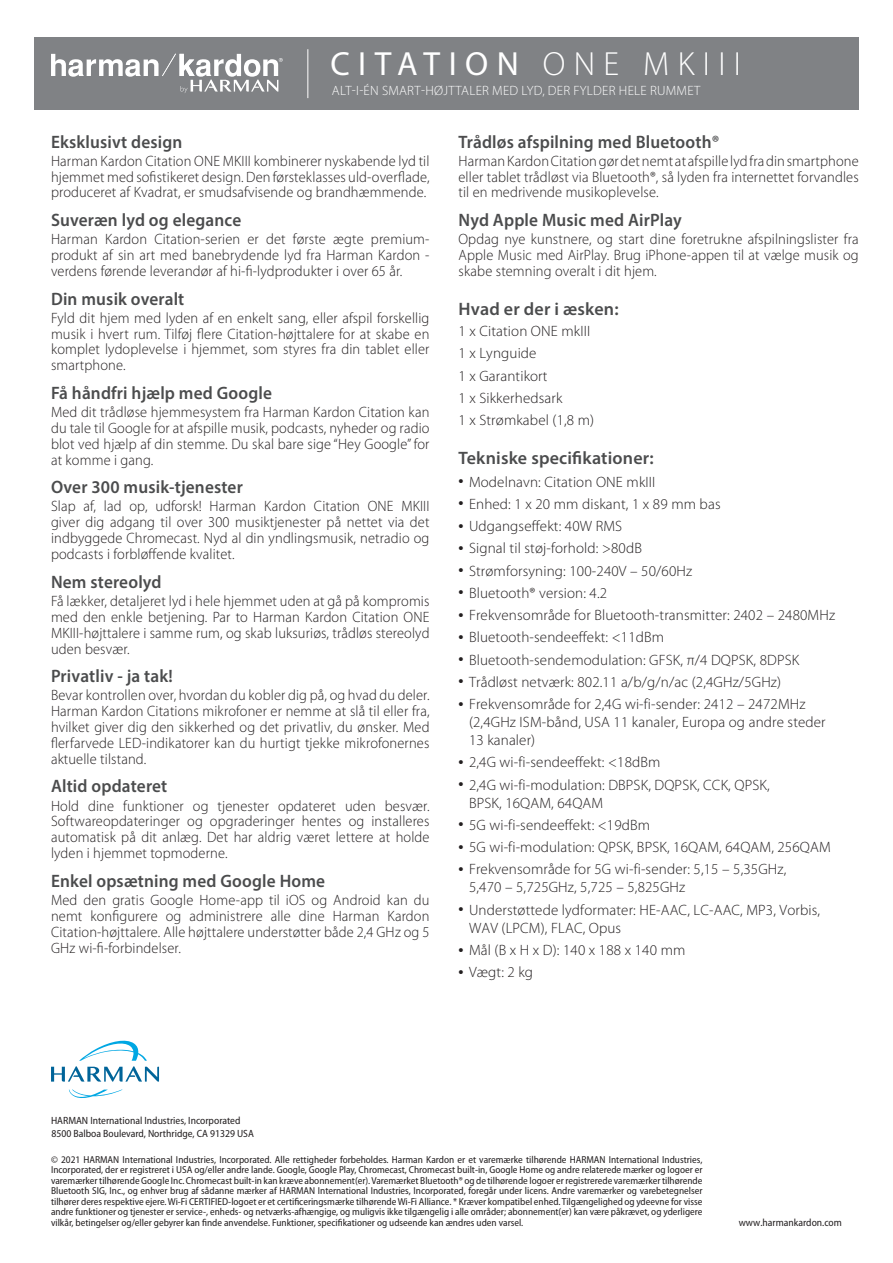
<style>
.page{position:relative;width:893px;height:1263px;background:#fff}
.page>*{position:absolute;margin:0;border:0;box-sizing:border-box;transform-origin:0 0}
.t1{font:33.6px "Myriad Pro";letter-spacing:.25em;color:#fff}
.t2{font:600 18px "Myriad Pro";letter-spacing:.01em;color:#4b4c4d;scale:.96 1}
.t3{font:600 18px "Myriad Pro";letter-spacing:.01em;color:#4b4c4d}
.t4{font:300 15px/15.9px "Myriad Pro";letter-spacing:.01em;color:#231f20;text-align:justify;scale:.96 1}
.t5{font:300 15px/18px "Myriad Pro";letter-spacing:.01em;color:#231f20}
.t6{font:300 13.5px "Myriad Pro";letter-spacing:.02em;color:#fff}
.t7{font:semi-condensed 10.5px/13.5px "Myriad Pro";color:#231f20}
.t8{font:semi-condensed 10.2px/10.5px "Myriad Pro";color:#231f20;text-align:justify}
.s1{font-weight:300}
.s2{font-weight:700}
</style>
<div class="page">
<div style="left:34px;top:37px;width:825px;height:72px;background:#808285"></div>
<hr style="left:307px;top:49px;width:1px;height:49px;background:#fff">
<svg style="left:51px;top:54px;width:232px;height:39px"></svg>
<svg style="left:69px;top:1089px;width:54px;height:9px"></svg>
<svg style="left:51px;top:1040px;width:108px;height:42px"></svg>
<p class="t1" style="left:330px;top:45px;width:412px">CITATION <span class="s1">ONE MKIII</span></p>
<p class="t6" style="left:332px;top:83px;width:370px">ALT-I-ÉN SMART-HØJTTALER MED LYD, DER FYLDER HELE RUMMET</p>
<p class="t2" style="left:51px;top:130px;width:138px">Eksklusivt design</p>
<p class="t4" style="left:51px;top:153px;width:396px">Harman Kardon Citation ONE MKIII kombinerer nyskabende lyd til hjemmet med sofistikeret design. Den førsteklasses uld-overflade, produceret af Kvadrat, er smudsafvisende og brandhæmmende.</p>
<p class="t2" style="left:51px;top:209px;width:200px">Suveræn lyd og elegance</p>
<p class="t4" style="left:51px;top:231px;width:396px">Harman Kardon Citation-serien er det første ægte premium&shy;produkt af sin art med banebrydende lyd fra Harman Kardon - verdens førende leverandør af hi-fi-lydprodukter i over 65 år.</p>
<p class="t2" style="left:51px;top:287px;width:140px">Din musik overalt</p>
<p class="t4" style="left:51px;top:310px;width:396px">Fyld dit hjem med lyden af en enkelt sang, eller afspil forskellig musik i hvert rum. Tilføj flere Citation-højttalere for at skabe en komplet lydoplevelse i hjemmet, som styres fra din tablet eller smartphone.</p>
<p class="t2" style="left:51px;top:381px;width:232px">Få håndfri hjælp med Google</p>
<p class="t4" style="left:51px;top:404px;width:396px">Med dit trådløse hjemmesystem fra Harman Kardon Citation kan du tale til Google for at afspille musik, podcasts, nyheder og radio blot ved hjælp af din stemme. Du skal bare sige “Hey Google” for at komme i gang.</p>
<p class="t2" style="left:51px;top:476px;width:201px">Over 300 musik-tjenester</p>
<p class="t4" style="left:51px;top:499px;width:396px">Slap af, lad op, udforsk! Harman Kardon Citation ONE MKIII giver dig adgang til over 300 musiktjenester på nettet via det indbyggede Chromecast. Nyd al din yndlingsmusik, netradio og podcasts i forbløffende kvalitet.</p>
<p class="t2" style="left:51px;top:570px;width:117px">Nem stereolyd</p>
<p class="t4" style="left:51px;top:593px;width:396px">Få lækker, detaljeret lyd i hele hjemmet uden at gå på kompromis med den enkle betjening. Par to Harman Kardon Citation ONE MKIII-højttalere i samme rum, og skab luksuriøs, trådløs stereolyd uden besvær.</p>
<p class="t2" style="left:51px;top:665px;width:128px">Privatliv - ja tak!</p>
<p class="t4" style="left:51px;top:687px;width:396px">Bevar kontrollen over, hvordan du kobler dig på, og hvad du deler.<br>Harman Kardon Citations mikrofoner er nemme at slå til eller fra, hvilket giver dig den sikkerhed og det privatliv, du ønsker. Med flerfarvede LED-indikatorer kan du hurtigt tjekke mikrofonernes aktuelle tilstand.</p>
<p class="t2" style="left:51px;top:775px;width:123px">Altid opdateret</p>
<p class="t4" style="left:51px;top:798px;width:396px">Hold dine funktioner og tjenester opdateret uden besvær.<br>Softwareopdateringer og opgraderinger hentes og installeres automatisk på dit anlæg. Det har aldrig været lettere at holde lyden i hjemmet topmoderne.</p>
<p class="t2" style="left:51px;top:869px;width:287px">Enkel opsætning med Google Home</p>
<p class="t4" style="left:51px;top:892px;width:396px">Med den gratis Google Home-app til iOS og Android kan du nemt konfigurere og administrere alle dine Harman Kardon Citation-højttalere. Alle højttalere understøtter både 2,4 GHz og 5<br>GHz wi-fi-forbindelser.</p>
<p class="t2" style="left:458px;top:130px;width:273px">Trådløs afspilning med Bluetooth®</p>
<p class="t4" style="left:458px;top:153px;width:418px">Harman Kardon Citation gør det nemt at afspille lyd fra din smartphone eller tablet trådløst via Bluetooth®, så lyden fra internettet forvandles til en medrivende musikoplevelse.</p>
<p class="t2" style="left:458px;top:209px;width:234px">Nyd Apple Music med AirPlay</p>
<p class="t4" style="left:458px;top:231px;width:418px">Opdag nye kunstnere, og start dine foretrukne afspilningslister fra Apple Music med AirPlay. Brug iPhone-appen til at vælge musik og skabe stemning overalt i dit hjem.</p>
<p class="t3" style="left:458px;top:298px;width:162px">Hvad er der i æsken:</p>
<p class="t5" style="left:458px;top:322px;width:133px">1 x Citation ONE mkIII</p>
<p class="t5" style="left:458px;top:345px;width:80px">1 x Lynguide</p>
<p class="t5" style="left:458px;top:367px;width:91px">1 x Garantikort</p>
<p class="t5" style="left:458px;top:389px;width:105px">1 x Sikkerhedsark</p>
<p class="t5" style="left:458px;top:411px;width:137px">1 x Strømkabel (1,8 m)</p>
<p class="t3" style="left:458px;top:447px;width:197px">Tekniske specifikationer:</p>
<p class="t5" style="left:458px;top:473px;width:198px"><span class="s2">•</span> Modelnavn: Citation ONE mkIII</p>
<p class="t5" style="left:458px;top:495px;width:264px"><span class="s2">•</span> Enhed: 1 x 20 mm diskant, 1 x 89 mm bas</p>
<p class="t5" style="left:458px;top:517px;width:165px"><span class="s2">•</span> Udgangseffekt: 40W RMS</p>
<p class="t5" style="left:458px;top:540px;width:185px"><span class="s2">•</span> Signal til støj-forhold: &gt;80dB</p>
<p class="t5" style="left:458px;top:562px;width:235px"><span class="s2">•</span> Strømforsyning: 100-240V – 50/60Hz</p>
<p class="t5" style="left:458px;top:584px;width:150px"><span class="s2">•</span> Bluetooth® version: 4.2</p>
<p class="t5" style="left:458px;top:606px;width:378px"><span class="s2">•</span> Frekvensområde for Bluetooth-transmitter: 2402 – 2480MHz</p>
<p class="t5" style="left:458px;top:629px;width:207px"><span class="s2">•</span> Bluetooth-sendeeffekt: &lt;11dBm</p>
<p class="t5" style="left:458px;top:651px;width:342px"><span class="s2">•</span> Bluetooth-sendemodulation: GFSK, π/4 DQPSK, 8DPSK</p>
<p class="t5" style="left:458px;top:673px;width:324px"><span class="s2">•</span> Trådløst netværk: 802.11 a/b/g/n/ac (2,4GHz/5GHz)</p>
<p class="t5" style="left:469px;top:695px;width:358px;text-indent:-10px"><span class="s2">•</span> Frekvensområde for 2,4G wi-fi-sender: 2412 – 2472MHz (2,4GHz ISM-bånd, USA 11 kanaler, Europa og andre steder<br>13 kanaler)</p>
<p class="t5" style="left:458px;top:754px;width:203px"><span class="s2">•</span> 2,4G wi-fi-sendeeffekt: &lt;18dBm</p>
<p class="t5" style="left:469px;top:776px;width:302px;text-indent:-10px"><span class="s2">•</span> 2,4G wi-fi-modulation: DBPSK, DQPSK, CCK, QPSK,<br>BPSK, 16QAM, 64QAM</p>
<p class="t5" style="left:458px;top:816px;width:193px"><span class="s2">•</span> 5G wi-fi-sendeeffekt: &lt;19dBm</p>
<p class="t5" style="left:458px;top:838px;width:374px"><span class="s2">•</span> 5G wi-fi-modulation: QPSK, BPSK, 16QAM, 64QAM, 256QAM</p>
<p class="t5" style="left:469px;top:861px;width:319px;text-indent:-10px"><span class="s2">•</span> Frekvensområde for 5G wi-fi-sender: 5,15 – 5,35GHz,<br>5,470 – 5,725GHz, 5,725 – 5,825GHz</p>
<p class="t5" style="left:469px;top:901px;width:353px;text-indent:-10px"><span class="s2">•</span> Understøttede lydformater: HE-AAC, LC-AAC, MP3, Vorbis,<br>WAV (LPCM), FLAC, Opus</p>
<p class="t5" style="left:458px;top:941px;width:228px"><span class="s2">•</span> Mål (B x H x D): 140 x 188 x 140 mm</p>
<p class="t5" style="left:458px;top:963px;width:76px"><span class="s2">•</span> Vægt: 2 kg</p>
<p class="t7" style="left:51px;top:1114px;width:204px">HARMAN International Industries, Incorporated<br>8500 Balboa Boulevard, Northridge, CA 91329 USA</p>
<p class="t8" style="left:51px;top:1154px;width:653px">© 2021 HARMAN International Industries, Incorporated. Alle rettigheder forbeholdes. Harman Kardon er et varemærke tilhørende HARMAN International Industries, Incorporated, der er registreret i USA og/eller andre lande. Google, Google Play, Chromecast, Chromecast built-in, Google Home og andre relaterede mærker og logoer er varemærker tilhørende Google Inc. Chromecast built-in kan kræve abonnement(er). Varemærket Bluetooth® og de tilhørende logoer er registrerede varemærker tilhørende Bluetooth SIG, Inc., og enhver brug af sådanne mærker af HARMAN International Industries, Incorporated, foregår under licens. Andre varemærker og varebetegnelser tilhører deres respektive ejere. Wi-Fi CERTIFIED-logoet er et certificeringsmærke tilhørende Wi-Fi Alliance. * Kræver kompatibel enhed. Tilgængelighed og ydeevne for visse andre funktioner og tjenester er service-, enheds- og netværks-afhængige, og muligvis ikke tilgængelig i alle områder; abonnement(er) kan være påkrævet, og yderligere vilkår, betingelser og/eller gebyrer kan finde anvendelse. Funktioner, specifikationer og udseende kan ændres uden varsel.</p>
<p class="t7" style="left:739px;top:1216px;width:105px">www.harmankardon.com</p>
</div>
